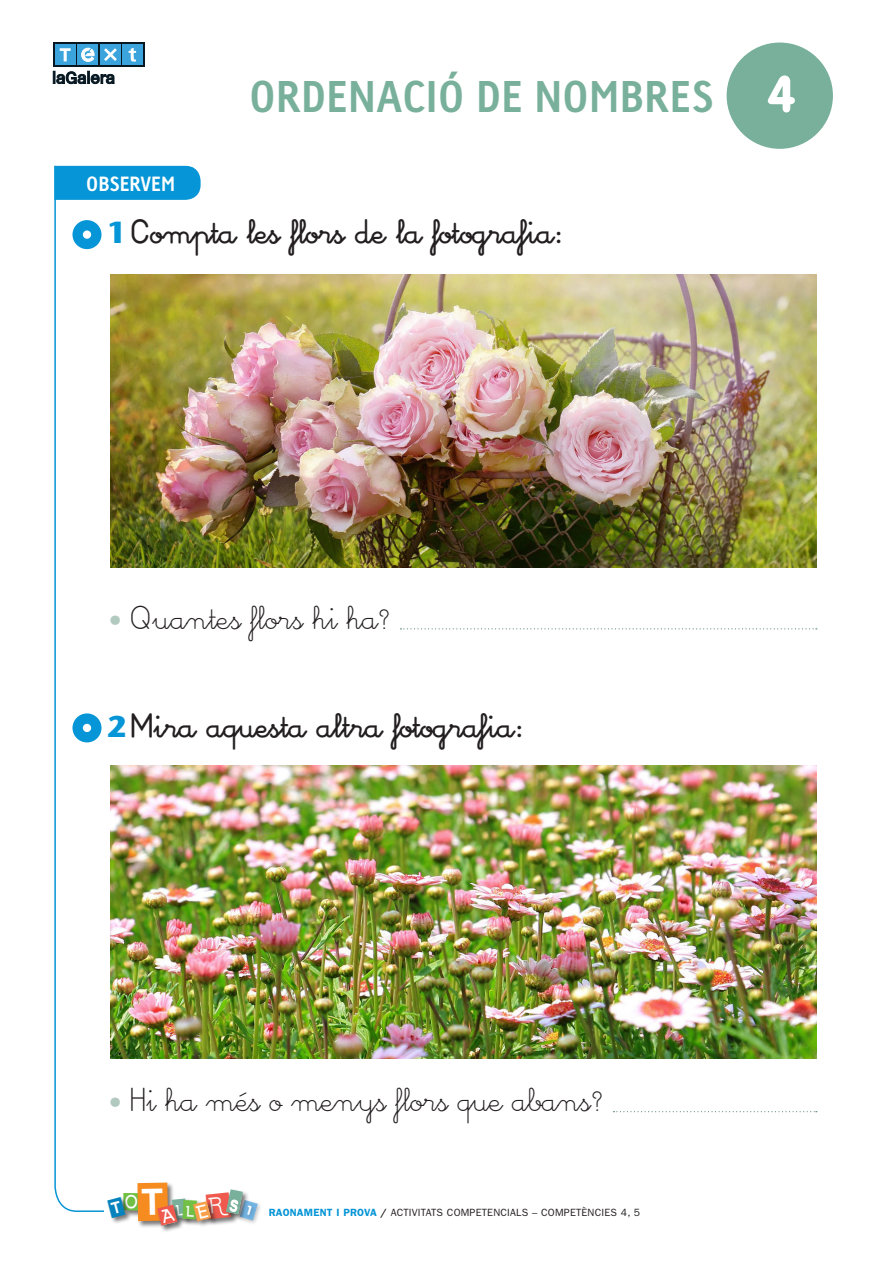
<style>
.page{position:relative;width:893px;height:1263px;background:#fff}
.page>*{position:absolute;margin:0;border:0;box-sizing:border-box;transform-origin:0 0}
.t1{font:54px "Vag";color:#fff}
.T-Ordre{font:42px "Grasona";color:#231f20}
.T-text{font:42px "Primeta";color:#231f20}
.TALLER_titol_3{font:42px "Linotype Tetria Bold Tab";letter-spacing:.01em;color:#78b09b}
.TALLER_titol_3-2{font:19.5px "Linotype Tetria Bold Tab";color:#fff}
.T-Ordre-2{font:10.5px "Franklin Gothic LT";letter-spacing:.02em;color:#231f20}
.s1{font-family:"Stone Sans LT";font-weight:700;font-size:30px;color:#0695d6}
.s2{font-size:43.5px;color:#b1c9bf}
.s3{font-weight:600;color:#0695d6}
.s4{font-weight:600}
</style>
<div class="page">
<div style="left:237px;top:1198px;width:26px;height:28px;background:#231f20;opacity:.3"></div>
<div style="left:137px;top:1182px;width:38px;height:46px;background:#231f20;opacity:.6"></div>
<div style="left:157px;top:1204px;width:27px;height:29px;background:#231f20;opacity:.6"></div>
<div style="left:53px;top:43px;width:92px;height:24px;background:#071822"></div>
<div style="left:55px;top:44px;width:21px;height:21px;background:#3ba4dc"></div>
<svg style="left:60px;top:48px;width:11px;height:13px"></svg>
<div style="left:122px;top:44px;width:21px;height:21px;background:#3ba4dc"></div>
<svg style="left:129px;top:48px;width:7px;height:14px"></svg>
<div style="left:100px;top:44px;width:20px;height:21px;background:#3ba4dc"></div>
<svg style="left:104px;top:48px;width:13px;height:13px"></svg>
<svg style="left:53px;top:71px;width:61px;height:13px"></svg>
<div style="left:77px;top:44px;width:21px;height:21px;background:#3ba4dc"></div>
<svg style="left:81px;top:48px;width:13px;height:14px"></svg>
<div style="left:106px;top:166px;width:95px;height:34px;background:#0695d6"></div>
<svg style="left:400px;top:628px;width:417px;height:1px"></svg>
<svg style="left:613px;top:1111px;width:204px;height:1px"></svg>
<div style="left:727px;top:43px;width:106px;height:106px;background:#78b09b;border-radius:50%"></div>
<svg style="left:54px;top:165px;width:52px;height:1047px"></svg>
<img style="left:111px;top:275px;width:705px;height:293px">
<img style="left:111px;top:766px;width:705px;height:293px">
<svg style="left:104px;top:1182px;width:154px;height:44px"></svg>
<p class="TALLER_titol_3" style="left:249px;top:71px;width:466px">ORDENACIÓ DE NOMBRES</p>
<p class="t1" style="left:767px;top:58px;width:30px">4</p>
<p class="TALLER_titol_3-2" style="left:86px;top:171px;width:90px">OBSERVEM</p>
<p class="T-Ordre" style="left:107px;top:213px;width:456px"><span class="s1">1</span> Compta les flors de la fotografia:</p>
<p class="T-text" style="left:111px;top:598px;width:281px"><span class="s2">•</span> Quantes flors hi ha?</p>
<p class="T-Ordre" style="left:107px;top:706px;width:416px"><span class="s1">2</span> Mira aquesta altra fotografia:</p>
<p class="T-text" style="left:111px;top:1081px;width:494px"><span class="s2">•</span> Hi ha més o menys flors que abans?</p>
<p class="T-Ordre-2" style="left:269px;top:1206px;width:373px"><span class="s3">RAONAMENT I PROVA</span> <span class="s4">/</span> ACTIVITATS COMPETENCIALS – COMPETÈNCIES 4, 5</p>
</div>
